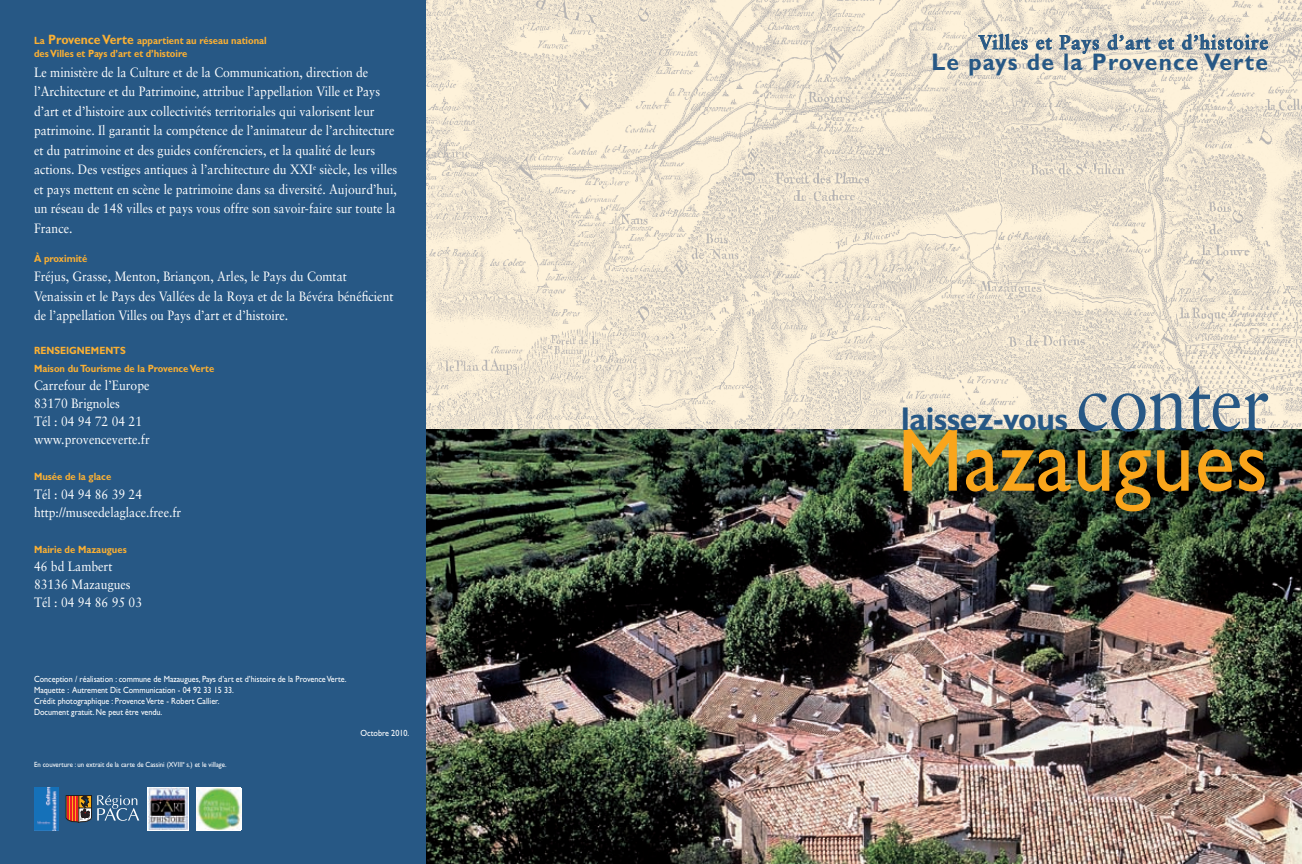
<style>
.page{position:relative;width:1302px;height:864px;background:#fff}
.page>*{position:absolute;margin:0;border:0;box-sizing:border-box;transform-origin:0 0}
.t1{font:90px "Gill Sans";letter-spacing:.01em;color:#f9a51b;scale:.93 1}
.t2{font:81px "Sabon";letter-spacing:-.015em;color:#275885;scale:.9 1}
.t3{font:700 33px "Gill Sans";letter-spacing:-.015em;color:#275885;scale:.96 1}
.t4{font:700 24px "Gill Sans";letter-spacing:.05em;color:#275885;scale:.95 1}
.t5{font:700 19.5px "Sabon";letter-spacing:.05em;color:#275885}
.t6{font:13.5px/19.5px "Sabon";color:#fff;scale:.9 1}
.t7{font:700 10.5px/12.6px "Gill Sans";color:#fbb033;scale:.9 1}
.t8{font:9px/10.8px "Gill Sans";color:#fff;scale:.9 1}
.t9{font:7.5px "Gill Sans";color:#fff;scale:.9 1}
.s1{font-size:13.5px}
</style>
<div class="page">
<img style="left:425px;top:0;width:876px;height:863px">
<svg style="left:977px;top:34px;width:50px;height:16px"></svg>
<svg style="left:1035px;top:38px;width:16px;height:12px"></svg>
<svg style="left:1059px;top:35px;width:39px;height:21px"></svg>
<svg style="left:1107px;top:34px;width:43px;height:22px"></svg>
<svg style="left:1158px;top:38px;width:15px;height:12px"></svg>
<svg style="left:1181px;top:34px;width:86px;height:16px"></svg>
<div style="left:0;top:0;width:425px;height:863px;background:#275885"></div>
<svg style="left:147px;top:787px;width:41px;height:43px"></svg>
<img style="left:148px;top:787px;width:39px;height:43px">
<svg style="left:196px;top:787px;width:45px;height:43px"></svg>
<img style="left:196px;top:788px;width:45px;height:41px">
<svg style="left:66px;top:795px;width:73px;height:27px"></svg>
<img style="left:34px;top:787px;width:24px;height:43px">
<p class="t7" style="left:34px;top:34px;width:260px">La <span class="s1">Provence Verte</span> appartient au réseau national des Villes et Pays d’art et d’histoire</p>
<p class="t6" style="left:34px;top:62px;width:405px">Le ministère de la Culture et de la Communication, direction de l’Architecture et du Patrimoine, attribue l’appellation Ville et Pays d’art et d’histoire aux collectivités territoriales qui valorisent leur patrimoine. Il garantit la compétence de l’animateur de l’architecture et du patrimoine et des guides conférenciers, et la qualité de leurs actions. Des vestiges antiques à l’architecture du XXI<sup>e</sup> siècle, les villes et pays mettent en scène le patrimoine dans sa diversité. Aujourd’hui, un réseau de 148 villes et pays vous offre son savoir-faire sur toute la France.</p>
<p class="t7" style="left:34px;top:251px;width:61px">À proximité</p>
<p class="t6" style="left:34px;top:266px;width:401px">Fréjus, Grasse, Menton, Briançon, Arles, le Pays du Comtat<br>Venaissin et le Pays des Vallées de la Roya et de la Bévéra bénéficient de l’appellation Villes ou Pays d’art et d’histoire.</p>
<p class="t7" style="left:34px;top:341px;width:202px;line-height:18px">RENSEIGNEMENTS<br>Maison du Tourisme de la Provence Verte</p>
<p class="t6" style="left:34px;top:376px;width:130px;line-height:18px">Carrefour de l’Europe<br>83170 Brignoles<br>Tél : 04 94 72 04 21 www.provenceverte.fr</p>
<p class="t7" style="left:34px;top:470px;width:87px">Musée de la glace</p>
<p class="t6" style="left:34px;top:484px;width:165px;line-height:18px">Tél : 04 94 86 39 24 http://museedelaglace.free.fr</p>
<p class="t7" style="left:34px;top:542px;width:104px">Mairie de Mazaugues</p>
<p class="t6" style="left:34px;top:556px;width:122px;line-height:18px">46 bd Lambert<br>83136 Mazaugues<br>Tél : 04 94 86 95 03</p>
<p class="t8" style="left:34px;top:673px;width:349px">Conception / réalisation : commune de Mazaugues, Pays d’art et d’histoire de la Provence Verte.<br>Maquette : Autrement Dit Communication - 04 92 33 15 33.<br>Crédit photographique : Provence Verte - Robert Callier.<br>Document gratuit. Ne peut être vendu.</p>
<p class="t9" style="left:34px;top:759px;width:215px">En couverture : un extrait de la carte de Cassini (XVIII<sup>e</sup> s.) et le village.</p>
<p class="t8" style="left:360px;top:727px;width:55px">Octobre 2010.</p>
<h3 class="t5" style="left:978px;top:30px;width:291px">Villes et Pays d’art et d’histoire</h3>
<h3 class="t4" style="left:931px;top:48px;width:356px">Le pays de la Provence Verte</h3>
<h2 class="t2" style="left:1076px;top:354px;width:216px">conter</h2>
<h3 class="t3" style="left:901px;top:399px;width:175px">laissez-vous</h3>
<h1 class="t1" style="left:897px;top:408px;width:400px">Mazaugues</h1>
</div>
